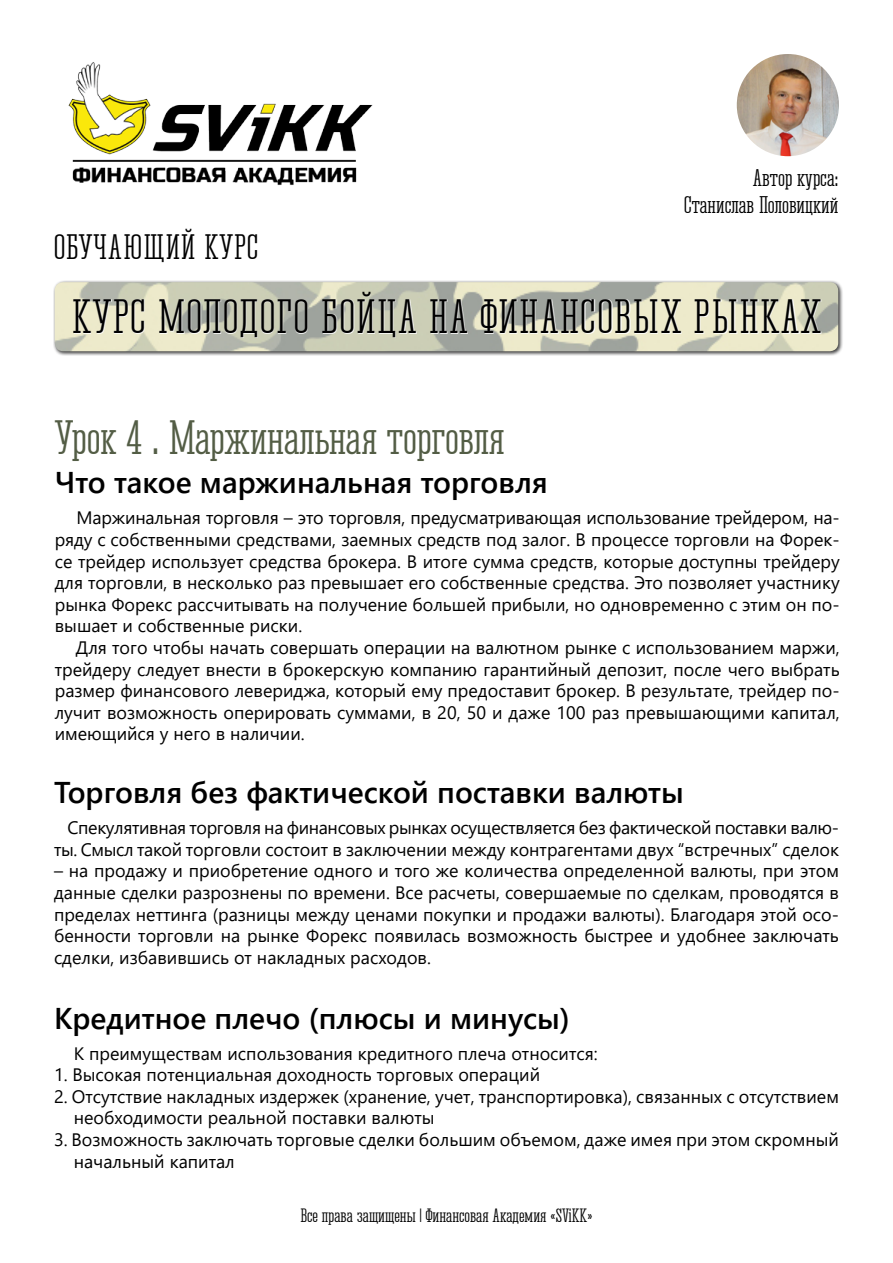
<style>
.page{position:relative;width:893px;height:1263px;background:#fff}
.page>*{position:absolute;margin:0;border:0;box-sizing:border-box;transform-origin:0 0}
.t1{font:45px "Corki";letter-spacing:.03em;color:#000}
.t2{font:45px "Corki";letter-spacing:-.005em;color:#535d45}
.t3{font:33px "Corki";letter-spacing:.03em;color:#000}
.t4{font:600 30px "Segoe UI";color:#000}
.t5{font:22.5px/27px "Corki";color:#000;text-align:right}
.t6{font:18px/21.6px "Segoe UI";color:#000;text-align:justify}
.t7{font:18px/21.6px "Segoe UI";letter-spacing:-.02em;color:#000;text-align:right}
.t8{font:18px "Corki";color:#000}
</style>
<div class="page">
<div style="left:53px;top:280px;width:790px;height:76px;background:#000;opacity:.75"></div>
<img style="left:55px;top:282px;width:783px;height:69px">
<svg style="left:74px;top:295px;width:748px;height:43px"></svg>
<img style="left:737px;top:54px;width:102px;height:102px;border-radius:51px">
<img style="left:68px;top:62px;width:305px;height:123px">
<p class="t5" style="left:684px;top:164px;width:156px">Автор курса:<br>Станислав Половицкий</p>
<h2 class="t3" style="left:54px;top:228px;width:206px">ОБУЧАЮЩИЙ КУРС</h2>
<h1 class="t1" style="left:72px;top:291px;width:751px">КУРС МОЛОДОГО БОЙЦА НА ФИНАНСОВЫХ РЫНКАХ</h1>
<h1 class="t2" style="left:55px;top:412px;width:451px">Урок 4 . Маржинальная торговля</h1>
<h3 class="t4" style="left:55px;top:459px;width:495px">Что такое маржинальная торговля</h3>
<p class="t6" style="left:55px;top:507px;width:786px;text-indent:22px">Маржинальная торговля – это торговля, предусматривающая использование трейдером, на&shy;ряду с собственными средствами, заемных средств под залог. В процессе торговли на Форек&shy;се трейдер использует средства брокера. В итоге сумма средств, которые доступны трейдеру для торговли, в несколько раз превышает его собственные средства. Это позволяет участнику рынка Форекс рассчитывать на получение большей прибыли, но одновременно с этим он по&shy;вышает и собственные риски.</p>
<p class="t6" style="left:55px;top:636px;width:786px;text-indent:21px">Для того чтобы начать совершать операции на валютном рынке с использованием маржи, трейдеру следует внести в брокерскую компанию гарантийный депозит, после чего выбрать размер финансового левериджа, который ему предоставит брокер. В результате, трейдер по&shy;лучит возможность оперировать суммами, в 20, 50 и даже 100 раз превышающими капитал, имеющийся у него в наличии.</p>
<h3 class="t4" style="left:54px;top:768px;width:631px">Торговля без фактической поставки валюты</h3>
<p class="t7" style="left:54px;top:817px;width:786px">Спекулятивная торговля на финансовых рынках осуществляется без фактической поставки валю&shy;ты. Смысл такой торговли состоит в заключении между контрагентами двух “встречных” сделок</p>
<p class="t6" style="left:54px;top:860px;width:786px">– на продажу и приобретение одного и того же количества определенной валюты, при этом данные сделки разрознены по времени. Все расчеты, совершаемые по сделкам, проводятся в пределах неттинга (разницы между ценами покупки и продажи валюты). Благодаря этой осо&shy;бенности торговли на рынке Форекс появилась возможность быстрее и удобнее заключать сделки, избавившись от накладных расходов.</p>
<h3 class="t4" style="left:54px;top:994px;width:517px">Кредитное плечо (плюсы и минусы)</h3>
<p class="t6" style="left:74px;top:1042px;width:525px">К преимуществам использования кредитного плеча относится:</p>
<p class="t6" style="left:54px;top:1064px;width:488px">1. Высокая потенциальная доходность торговых операций</p>
<p class="t6" style="left:74px;top:1085px;width:767px;text-indent:-20px">2. Отсутствие накладных издержек (хранение, учет, транспортировка), связанных с отсутствием необходимости реальной поставки валюты</p>
<p class="t6" style="left:74px;top:1128px;width:767px;text-indent:-20px">3. Возможность заключать торговые сделки большим объемом, даже имея при этом скромный начальный капитал</p>
<p class="t8" style="left:300px;top:1206px;width:294px">Все права защищены | Финансовая Академия «SViKK»</p>
</div>
